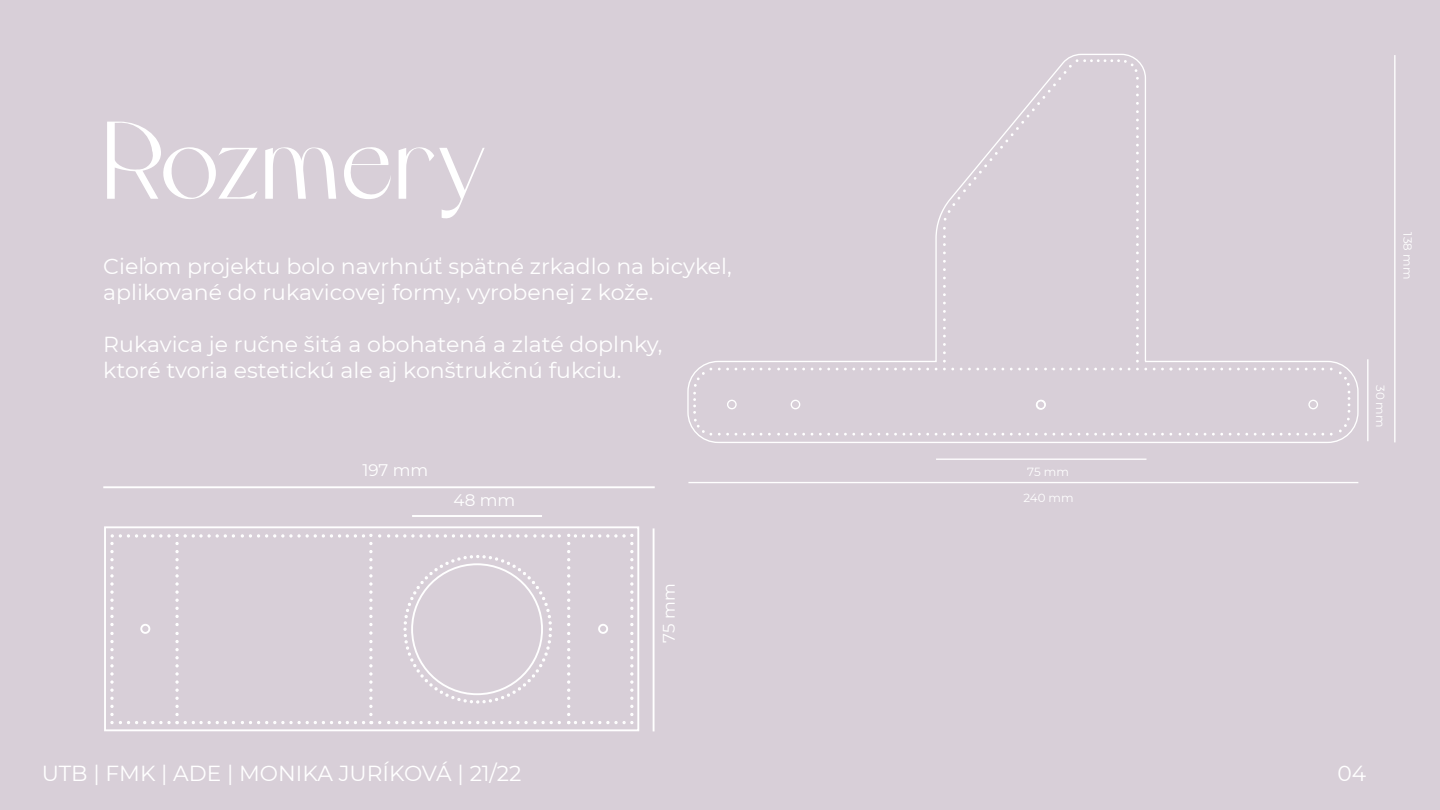
<style>
.page{position:relative;width:1440px;height:810px;background:#d8cfd8}
.page>*{position:absolute;margin:0;border:0;box-sizing:border-box;transform-origin:0 0}
.t1{font:110.25px "Rivage Personal Use";letter-spacing:-.01em;color:#fff}
.t2{font:21.75px "Montserrat";color:#fff}
.t3{font:21.67px/26px "Montserrat";color:#fff}
.t4{font:16.73px "Montserrat";color:#fff}
.t5{font:11.85px "Montserrat";color:#fff}
</style>
<div class="page">
<svg style="left:687px;top:53px;width:672px;height:390px"></svg>
<svg style="left:1136px;top:360px;width:11px;height:10px"></svg>
<svg style="left:1136px;top:343px;width:3px;height:11px"></svg>
<svg style="left:1136px;top:310px;width:3px;height:11px"></svg>
<svg style="left:1136px;top:285px;width:3px;height:11px"></svg>
<svg style="left:1136px;top:260px;width:3px;height:11px"></svg>
<svg style="left:1136px;top:227px;width:3px;height:19px"></svg>
<svg style="left:943px;top:360px;width:11px;height:10px"></svg>
<svg style="left:943px;top:343px;width:3px;height:11px"></svg>
<svg style="left:943px;top:310px;width:3px;height:11px"></svg>
<svg style="left:943px;top:285px;width:3px;height:11px"></svg>
<svg style="left:943px;top:260px;width:3px;height:11px"></svg>
<svg style="left:943px;top:227px;width:3px;height:19px"></svg>
<svg style="left:944px;top:59px;width:195px;height:162px"></svg>
<hr style="left:688px;top:482px;width:670px;height:1px;background:#fff">
<hr style="left:936px;top:459px;width:210px;height:1px;background:#fff">
<hr style="left:1394px;top:55px;width:2px;height:387px;background:#fff">
<hr style="left:1367px;top:359px;width:1px;height:82px;background:#fff">
<svg style="left:403px;top:555px;width:149px;height:149px"></svg>
<div style="left:104px;top:526px;width:535px;height:205px;border:2px solid #fff"></div>
<svg style="left:567px;top:632px;width:66px;height:92px"></svg>
<svg style="left:387px;top:721px;width:174px;height:3px"></svg>
<svg style="left:567px;top:534px;width:66px;height:92px"></svg>
<svg style="left:387px;top:534px;width:174px;height:4px"></svg>
<svg style="left:241px;top:534px;width:140px;height:190px"></svg>
<svg style="left:110px;top:534px;width:125px;height:92px"></svg>
<svg style="left:110px;top:632px;width:125px;height:92px"></svg>
<div style="left:598px;top:624px;width:10px;height:10px;border:2px solid #fff;border-radius:50%"></div>
<div style="left:140px;top:624px;width:10px;height:10px;border:2px solid #fff;border-radius:50%"></div>
<hr style="left:103px;top:486px;width:552px;height:2px;background:#fff">
<hr style="left:653px;top:528px;width:2px;height:203px;background:#fff">
<hr style="left:412px;top:515px;width:130px;height:2px;background:#fff">
<h1 class="t1" style="left:103px;top:98px;width:387px">Rozmery</h1>
<p class="t3" style="left:103px;top:252px;width:630px">Cieľom projektu bolo navrhnúť spätné zrkadlo na bicykel, aplikované do rukavicovej formy, vyrobenej z kože.</p>
<p class="t3" style="left:103px;top:330px;width:561px">Rukavica je ručne šitá a obohatená a zlaté doplnky, ktoré tvoria estetickú ale aj konštrukčnú fukciu.</p>
<p class="t4" style="left:362px;top:459px;width:67px">197 mm</p>
<p class="t4" style="left:454px;top:488px;width:63px">48 mm</p>
<p class="t4" style="left:657px;top:643px;width:60px;rotate:-90deg">75 mm</p>
<p class="t5" style="left:1027px;top:464px;width:43px">75 mm</p>
<p class="t5" style="left:1023px;top:490px;width:52px">240 mm</p>
<p class="t5" style="left:1416px;top:232px;width:48px;rotate:90deg">138 mm</p>
<p class="t5" style="left:1388px;top:385px;width:44px;rotate:90deg">30 mm</p>
<p class="t2" style="left:42px;top:758px;width:481px">UTB | FMK | ADE | MONIKA JURÍKOVÁ | 21/22</p>
<p class="t2" style="left:1338px;top:758px;width:30px">04</p>
</div>
